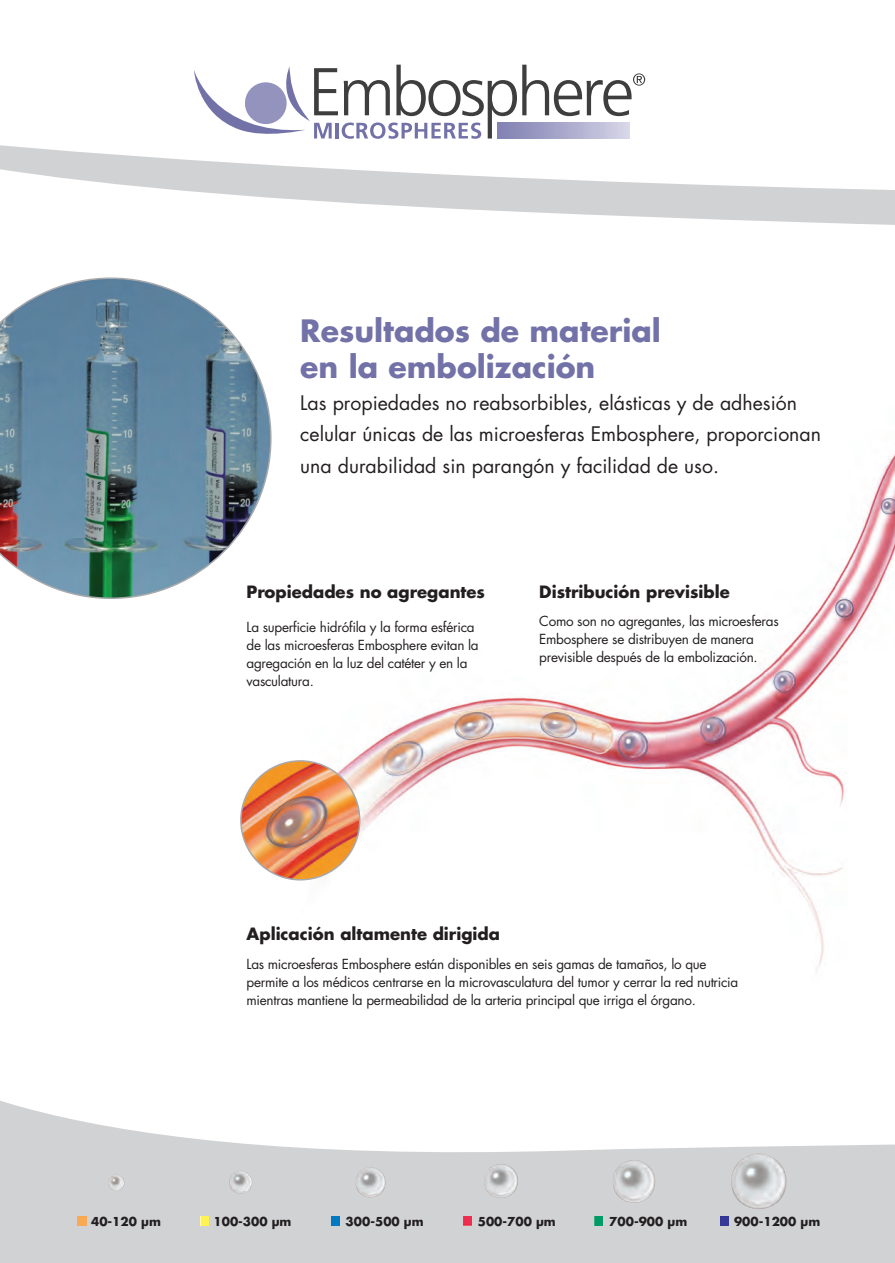
<style>
.page{position:relative;width:895px;height:1263px;background:#fff}
.page>*{position:absolute;margin:0;border:0;box-sizing:border-box;transform-origin:0 0}
.t1{font:700 30px/36px "Futura";color:#7372a8}
.t2{font:19.5px/31.5px "Futura";color:#231f20}
.t3{font:700 16.5px "Futura";color:#231f20}
.t4{font:13.5px/18px "Futura";letter-spacing:-.02em;color:#231f20}
.t5{font:700 12px "Futura";color:#231f20}
</style>
<div class="page">
<img style="left:308px;top:454px;width:587px;height:422px">
<svg style="left:0;top:145px;width:895px;height:80px"></svg>
<svg style="left:194px;top:65px;width:451px;height:74px"></svg>
<svg style="left:498px;top:123px;width:131px;height:15px"></svg>
<svg style="left:0;top:277px;width:272px;height:322px"></svg>
<img style="left:241px;top:760px;width:119px;height:119px;border-radius:59px">
<svg style="left:0;top:876px;width:895px;height:386px"></svg>
<img style="left:108px;top:1174px;width:17px;height:16px">
<img style="left:229px;top:1170px;width:23px;height:23px">
<img style="left:355px;top:1166px;width:30px;height:31px">
<img style="left:484px;top:1163px;width:34px;height:34px">
<img style="left:613px;top:1159px;width:42px;height:43px">
<img style="left:731px;top:1153px;width:55px;height:55px">
<svg style="left:78px;top:1216px;width:8px;height:8px"></svg>
<svg style="left:201px;top:1216px;width:8px;height:8px"></svg>
<svg style="left:331px;top:1216px;width:9px;height:8px"></svg>
<svg style="left:463px;top:1216px;width:9px;height:8px"></svg>
<svg style="left:595px;top:1216px;width:8px;height:8px"></svg>
<svg style="left:720px;top:1216px;width:9px;height:8px"></svg>
<h1 class="t1" style="left:300px;top:312px;width:362px">Resultados de material en la embolización</h1>
<h2 class="t2" style="left:300px;top:386px;width:522px">Las propiedades no reabsorbibles, elásticas y de adhesión celular únicas de las microesferas Embosphere, proporcionan una durabilidad sin parangón y facilidad de uso.</h2>
<p class="t3" style="left:247px;top:580px;width:240px">Propiedades no agregantes</p>
<p class="t4" style="left:247px;top:617px;width:234px">La superficie hidrófila y la forma esférica de las microesferas Embosphere evitan la agregación en la luz del catéter y en la vasculatura.</p>
<p class="t3" style="left:539px;top:580px;width:192px">Distribución previsible</p>
<p class="t4" style="left:539px;top:611px;width:241px">Como son no agregantes, las microesferas<br>Embosphere se distribuyen de manera previsible después de la embolización.</p>
<p class="t3" style="left:247px;top:923px;width:255px">Aplicación altamente dirigida</p>
<p class="t4" style="left:247px;top:954px;width:493px">Las microesferas Embosphere están disponibles en seis gamas de tamaños, lo que permite a los médicos centrarse en la microvasculatura del tumor y cerrar la red nutricia mientras mantiene la permeabilidad de la arteria principal que irriga el órgano.</p>
<p class="t5" style="left:91px;top:1213px;width:71px">40-120 µm</p>
<p class="t5" style="left:214px;top:1213px;width:79px">100-300 µm</p>
<p class="t5" style="left:346px;top:1213px;width:80px">300-500 µm</p>
<p class="t5" style="left:478px;top:1213px;width:80px">500-700 µm</p>
<p class="t5" style="left:609px;top:1213px;width:79px">700-900 µm</p>
<p class="t5" style="left:734px;top:1213px;width:88px">900-1200 µm</p>
</div>
